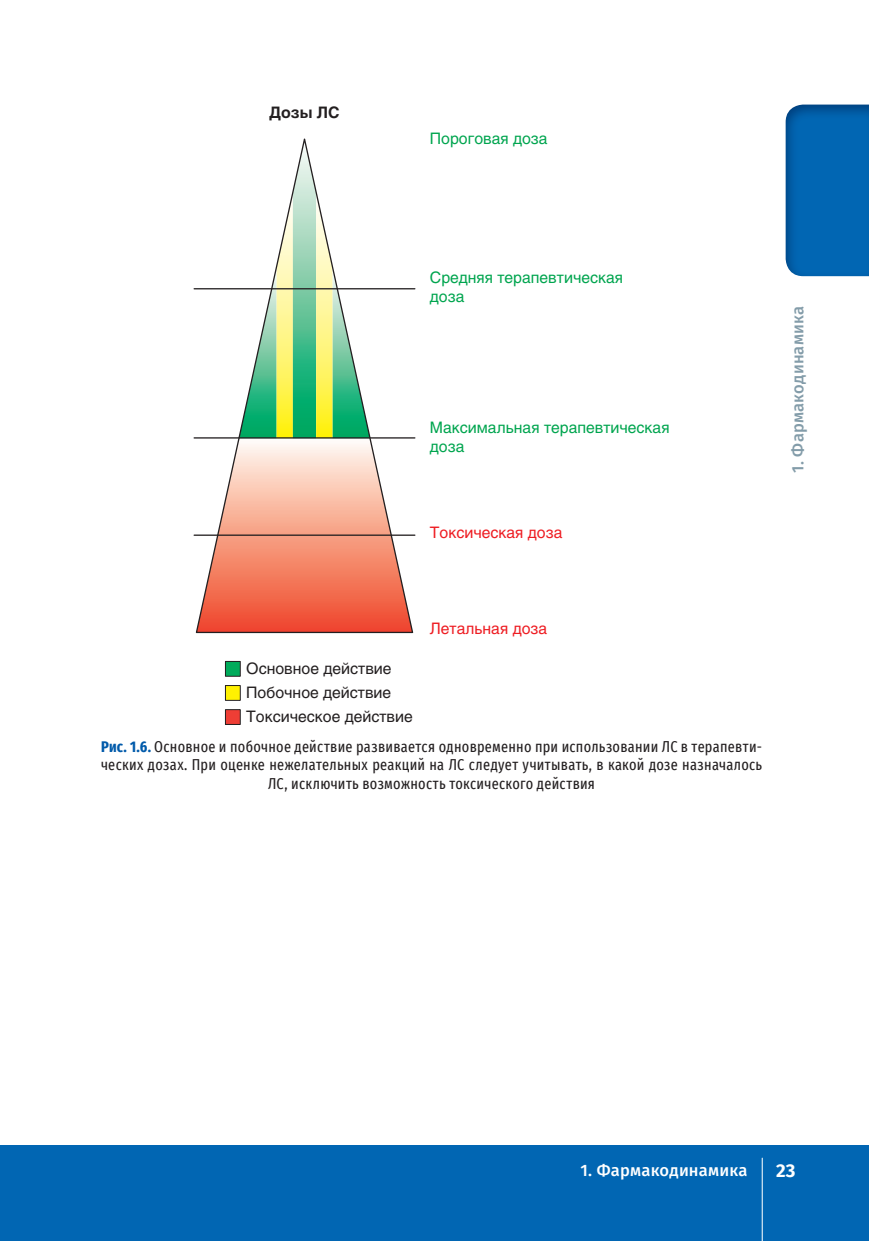
<style>
.page{position:relative;width:869px;height:1241px;background:#fff}
.page>*{position:absolute;margin:0;border:0;box-sizing:border-box;transform-origin:0 0}
.t1{font:700 18.55px "Fira Sans";color:#fff}
.t2{font:500 16.45px "Fira Sans";letter-spacing:.015em;color:#fff}
.t3{font:500 16.45px "Fira Sans";letter-spacing:.015em;color:#839ca9}
.t4{font:15.75px/18.9px "Helios";color:#00a54f}
.t5{font:15.75px/24.2px "Helios";color:#231f20}
.t6{font:15.75px "Helios";color:#ee1d23}
.t7{font:700 15.75px "Helios";color:#231f20}
.t8{font:extra-condensed 15.4px/18.6px "Fira Sans";letter-spacing:.015em;color:#231f20;text-align:center}
.s1{font-weight:700;color:#015aaa}
</style>
<div class="page">
<div style="left:0;top:1145px;width:868px;height:95px;background:#0166b3"></div>
<hr style="left:761px;top:1157px;width:1px;height:83px;background:#fff">
<img style="left:785px;top:104px;width:83px;height:172px">
<hr style="left:194px;top:288px;width:220px;height:1px;background:#231f20">
<hr style="left:194px;top:437px;width:220px;height:1px;background:#231f20">
<hr style="left:194px;top:534px;width:220px;height:1px;background:#231f20">
<div style="left:225px;top:661px;width:15px;height:15px;background:#00ab5b"></div>
<div style="left:225px;top:661px;width:15px;height:15px;border:1px solid #231f20"></div>
<div style="left:225px;top:685px;width:15px;height:15px;background:#fff101"></div>
<div style="left:225px;top:685px;width:15px;height:15px;border:1px solid #231f20"></div>
<svg style="left:195px;top:138px;width:219px;height:495px"></svg>
<div style="left:225px;top:709px;width:15px;height:15px;background:#ee3e35"></div>
<div style="left:225px;top:709px;width:15px;height:15px;border:1px solid #231f20"></div>
<p class="t7" style="left:269px;top:103px;width:72px">Дозы ЛС</p>
<p class="t4" style="left:429px;top:131px;width:119px">Пороговая доза</p>
<p class="t4" style="left:429px;top:269px;width:194px">Средняя терапевтическая доза</p>
<p class="t4" style="left:429px;top:419px;width:241px">Максимальная терапевтическая доза</p>
<p class="t6" style="left:429px;top:526px;width:134px">Токсическая доза</p>
<p class="t3" style="left:787px;top:472px;width:168px;rotate:-90deg">1. Фармакодинамика</p>
<p class="t5" style="left:246px;top:657px;width:168px">Основное действие<br>Побочное действие<br>Токсическое действие</p>
<p class="t6" style="left:429px;top:622px;width:119px">Летальная доза</p>
<p class="t8" style="left:101px;top:737px;width:662px"><span class="s1">Рис. 1.6.</span> Основное и побочное действие развивается одновременно при использовании ЛС в терапевти&shy;ческих дозах. При оценке нежелательных реакций на ЛС следует учитывать, в какой дозе назначалось<br>ЛС, исключить возможность токсического действия</p>
<p class="t2" style="left:580px;top:1160px;width:168px">1. Фармакодинамика</p>
<p class="t1" style="left:775px;top:1159px;width:21px">23</p>
</div>
